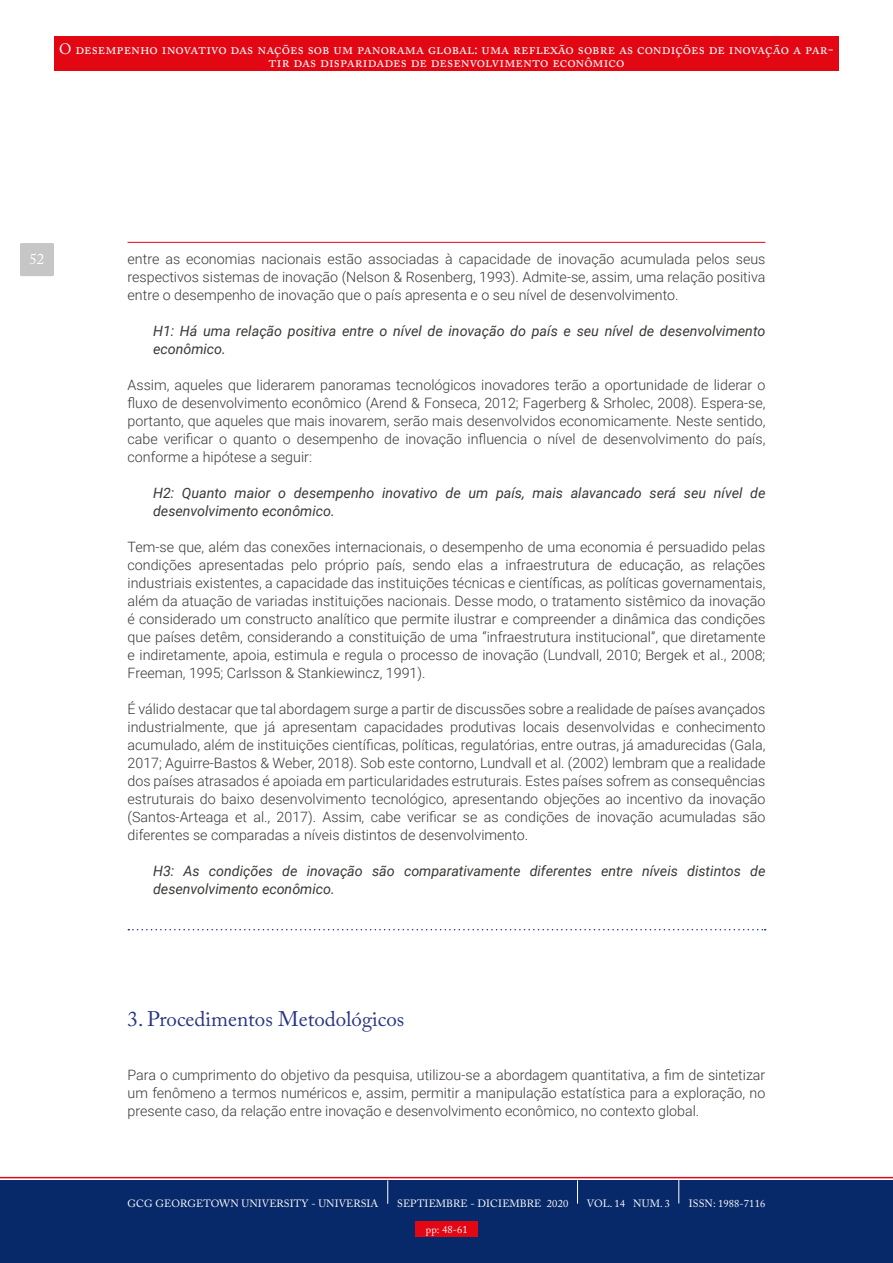
<style>
.page{position:relative;width:893px;height:1263px;background:#fff}
.page>*{position:absolute;margin:0;border:0;box-sizing:border-box;transform-origin:0 0}
.t1{font:21px "Adobe Caslon Pro";color:#283583}
.t2{font:15px/13.5px "Adobe Caslon Pro";color:#fff;text-align:center}
.t3{font:300 14.25px/18px "Roboto";color:#3a3835;text-align:justify}
.t4{font:italic 14.25px/18px "Roboto";color:#3a3835}
.t5{font:10.5px "Adobe Caslon Pro";letter-spacing:.01em;color:#fff}
</style>
<div class="page">
<div style="left:54px;top:37px;width:785px;height:34px;background:#e30613"></div>
<div style="left:0;top:1180px;width:893px;height:83px;background:#082969"></div>
<svg style="left:0;top:1177px;width:893px;height:27px"></svg>
<div style="left:20px;top:243px;width:34px;height:33px;background:#c6c6c6;border-radius:2px"></div>
<hr style="left:128px;top:242px;width:637px;height:1px;background:#e30613">
<svg style="left:128px;top:929px;width:638px;height:1px"></svg>
<div style="left:415px;top:1221px;width:63px;height:16px;background:#e30613"></div>
<p class="t2" style="left:59px;top:42px;width:776px">O desempenho inovativo das nações sob um panorama global: uma reflexão sobre as condições de inovação a par&shy;tir das disparidades de desenvolvimento econômico</p>
<p class="t2" style="left:29px;top:252px;width:16px">52</p>
<p class="t3" style="left:128px;top:250px;width:639px">entre as economias nacionais estão associadas à capacidade de inovação acumulada pelos seus respectivos sistemas de inovação (Nelson &amp; Rosenberg, 1993). Admite-se, assim, uma relação positiva entre o desempenho de inovação que o país apresenta e o seu nível de desenvolvimento.</p>
<p class="t4" style="left:153px;top:322px;width:614px">H1: Há uma relação positiva entre o nível de inovação do país e seu nível de desenvolvimento econômico.</p>
<p class="t3" style="left:128px;top:376px;width:639px">Assim, aqueles que liderarem panoramas tecnológicos inovadores terão a oportunidade de liderar o fluxo de desenvolvimento econômico (Arend &amp; Fonseca, 2012; Fagerberg &amp; Srholec, 2008). Espera-se, portanto, que aqueles que mais inovarem, serão mais desenvolvidos economicamente. Neste sentido, cabe verificar o quanto o desempenho de inovação influencia o nível de desenvolvimento do país, conforme a hipótese a seguir:</p>
<p class="t4" style="left:153px;top:484px;width:614px">H2: Quanto maior o desempenho inovativo de um país, mais alavancado será seu nível de desenvolvimento econômico.</p>
<p class="t3" style="left:128px;top:538px;width:639px">Tem-se que, além das conexões internacionais, o desempenho de uma economia é persuadido pelas condições apresentadas pelo próprio país, sendo elas a infraestrutura de educação, as relações industriais existentes, a capacidade das instituições técnicas e científicas, as políticas governamentais, além da atuação de variadas instituições nacionais. Desse modo, o tratamento sistêmico da inovação é considerado um constructo analítico que permite ilustrar e compreender a dinâmica das condições que países detêm, considerando a constituição de uma “infraestrutura institucional”, que diretamente e indiretamente, apoia, estimula e regula o processo de inovação (Lundvall, 2010; Bergek et al., 2008; Freeman, 1995; Carlsson &amp; Stankiewincz, 1991).</p>
<p class="t3" style="left:128px;top:700px;width:639px">É válido destacar que tal abordagem surge a partir de discussões sobre a realidade de países avançados industrialmente, que já apresentam capacidades produtivas locais desenvolvidas e conhecimento acumulado, além de instituições científicas, políticas, regulatórias, entre outras, já amadurecidas (Gala, 2017; Aguirre-Bastos &amp; Weber, 2018). Sob este contorno, Lundvall et al. (2002) lembram que a realidade dos países atrasados é apoiada em particularidades estruturais. Estes países sofrem as consequências estruturais do baixo desenvolvimento tecnológico, apresentando objeções ao incentivo da inovação (Santos-Arteaga et al., 2017). Assim, cabe verificar se as condições de inovação acumuladas são diferentes se comparadas a níveis distintos de desenvolvimento.</p>
<p class="t4" style="left:153px;top:862px;width:614px">H3: As condições de inovação são comparativamente diferentes entre níveis distintos de desenvolvimento econômico.</p>
<h1 class="t1" style="left:128px;top:1007px;width:278px">3. Procedimentos Metodológicos</h1>
<p class="t3" style="left:128px;top:1066px;width:639px">Para o cumprimento do objetivo da pesquisa, utilizou-se a abordagem quantitativa, a fim de sintetizar um fenômeno a termos numéricos e, assim, permitir a manipulação estatística para a exploração, no presente caso, da relação entre inovação e desenvolvimento econômico, no contexto global.</p>
<p class="t5" style="left:128px;top:1197px;width:252px">GCG GEORGETOWN UNIVERSITY - UNIVERSIA</p>
<p class="t5" style="left:397px;top:1197px;width:173px">SEPTIEMBRE - DICIEMBRE 2020</p>
<p class="t5" style="left:587px;top:1197px;width:85px">VOL. 14 NUM. 3</p>
<p class="t5" style="left:689px;top:1197px;width:78px">ISSN: 1988-7116</p>
<p class="t5" style="left:426px;top:1223px;width:43px">pp: 48-61</p>
</div>
